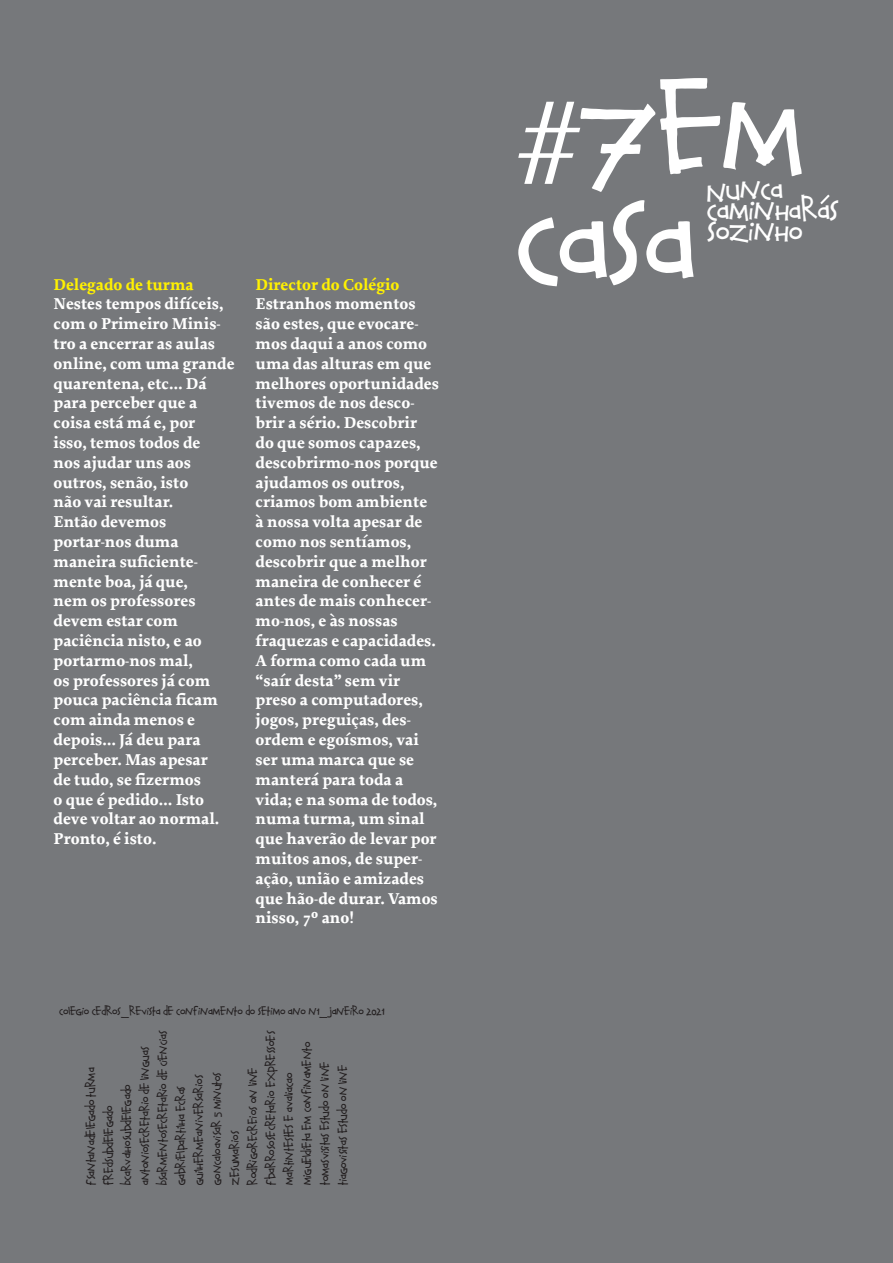
<style>
.page{position:relative;width:893px;height:1263px;background:#76787b}
.page>*{position:absolute;margin:0;border:0;box-sizing:border-box;transform-origin:0 0}
.t1{font:124.35px/110.7px "Calvin And Hobbes Normal";color:#fff}
.t2{font:30px "Calvin And Hobbes Normal";color:#fff}
.t3{font:700 16.5px/19.8px "Proforma";color:#fff}
.t4{font:700 16.5px "Proforma";color:#fff101}
.t5{font:12.15px/18px "Calvin And Hobbes Normal";color:#231f20}
.t6{font:11.4px "Calvin And Hobbes Normal";color:#231f20}
.s1{font-family:"Times"}
</style>
<div class="page">
<svg style="left:820px;top:195px;width:10px;height:9px"></svg>
<p class="t4" style="left:54px;top:274px;width:142px">Delegado de turma</p>
<p class="t3" style="left:54px;top:294px;width:182px">Nestes tempos difíceis, com o Primeiro Minis&shy;tro a encerrar as aulas online, com uma grande quarentena, etc… Dá para perceber que a coisa está má e, por<br>isso, temos todos de<br>nos ajudar uns aos outros, senão, isto<br>não vai resultar.<br>Então devemos portar-nos duma maneira suficiente&shy;mente boa, já que,<br>nem os professores devem estar com paciência nisto, e ao portarmo-nos mal,<br>os professores já com pouca paciência ficam com ainda menos e depois… Já deu para perceber. Mas apesar<br>de tudo, se fizermos<br>o que é pedido… Isto deve voltar ao normal.<br>Pronto, é isto.</p>
<p class="t4" style="left:256px;top:274px;width:145px">Director do Colégio</p>
<p class="t3" style="left:256px;top:294px;width:185px">Estranhos momentos são estes, que evocare&shy;mos daqui a anos como uma das alturas em que melhores oportunidades tivemos de nos desco&shy;brir a sério. Descobrir do que somos capazes, descobrirmo-nos porque ajudamos os outros, criamos bom ambiente à nossa volta apesar de como nos sentíamos, descobrir que a melhor maneira de conhecer é antes de mais conhecer&shy;mo-nos, e às nossas fraquezas e capacidades.<br>A forma como cada um “saír desta” sem vir preso a computadores, jogos, preguiças, des&shy;ordem e egoísmos, vai ser uma marca que se manterá para toda a vida; e na soma de todos, numa turma, um sinal que haverão de levar por muitos anos, de super&shy;ação, união e amizades que hão-de durar. Vamos nisso, 7º ano!</p>
<p class="t6" style="left:60px;top:1004px;width:326px">COLEGIO CEDROS_REVISTA DE CONFINAMENTO DO SETIMO ANO N1_JANEIRO 2021</p>
<p class="t5" style="left:83px;top:1185px;width:156px;rotate:-90deg">FSANTANADELEGADO TURMA<br>FREDSUBDELEGADO<br>BCARVALHOSUBDELEGADO<br>ANTONIOSECRETARIO DE LINGUAS<br>BSARMENTOSECRETARIO DE CIENCIAS<br>GABRIELPARTILHA ECRAS<br>GUILHERMEANIVERSARIOS<br>GONCALOAVISAR 5 MINUTOS<br>ZESUMARIOS<br>RODRIGORECREIOS ON LINE<br>FBARROSOSECRETARIO EXPRESSOES<br>MARTINTESTES E AVALIACAO<br>MIGUELDIETA EM CONFINAMENTO<br>TOMASVISITAS ESTUDO ON LINE<br>TIAGOVISITAS ESTUDO ON LINE</p>
<h1 class="t1" style="left:518px;top:85px;width:289px"><span class="s1">#</span>7EM<br>CASA</h1>
<h2 class="t2" style="left:707px;top:170px;width:77px">NUNCA</h2>
<h2 class="t2" style="left:707px;top:191px;width:133px">CAMINHARAS</h2>
<h2 class="t2" style="left:707px;top:212px;width:97px">SOZINHO</h2>
</div>
